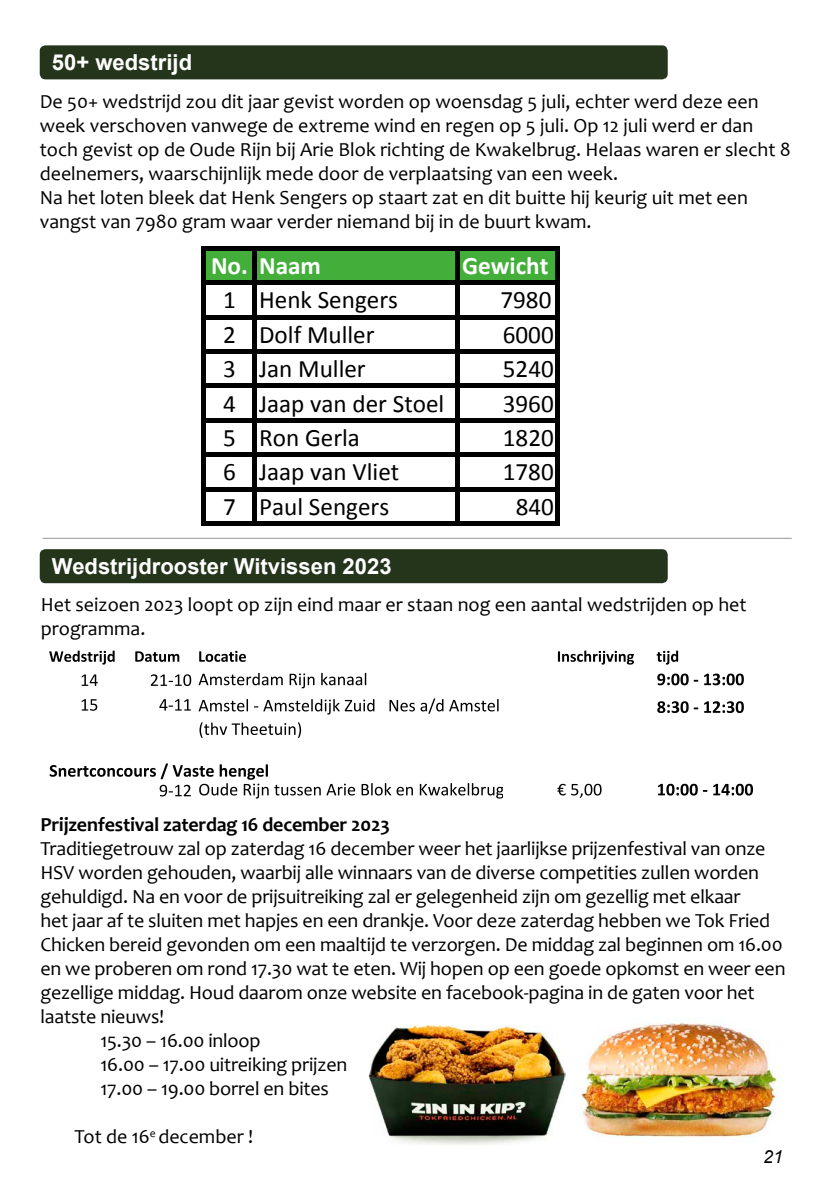
<style>
.page{position:relative;width:840px;height:1191px;background:#fff}
.page>*{position:absolute;margin:0;border:0;box-sizing:border-box;transform-origin:0 0}
.t1{font:25.2px "Calibri";color:#000}
.t2{font:700 25.2px "Calibri";color:#fff}
.t3{font:700 22px "Arial";color:#fff}
.t4{font:20px/24px "Candara";letter-spacing:-.01em;color:#000}
.t5{font:700 20px "Candara";letter-spacing:-.01em;color:#000}
.t6{font:italic 18px "Arial";color:#000}
</style>
<div class="page">
<div style="left:40px;top:45px;width:627px;height:34px;background:#25351c;border-radius:6px"></div>
<div style="left:204px;top:248px;width:353px;height:35px;background:#44ae3b"></div>
<hr style="left:201px;top:246px;width:4px;height:280px;background:#000">
<div style="left:252px;top:250px;width:5px;height:276px;background:#000"></div>
<hr style="left:455px;top:250px;width:4px;height:276px;background:#000">
<hr style="left:555px;top:250px;width:4px;height:276px;background:#000">
<hr style="left:205px;top:246px;width:354px;height:4px;background:#000">
<div style="left:205px;top:280px;width:354px;height:5px;background:#000"></div>
<hr style="left:205px;top:315px;width:354px;height:4px;background:#000">
<hr style="left:205px;top:349px;width:354px;height:4px;background:#000">
<hr style="left:205px;top:384px;width:354px;height:4px;background:#000">
<hr style="left:205px;top:418px;width:354px;height:4px;background:#000">
<div style="left:205px;top:452px;width:354px;height:5px;background:#000"></div>
<hr style="left:205px;top:487px;width:354px;height:4px;background:#000">
<div style="left:205px;top:521px;width:354px;height:5px;background:#000"></div>
<div style="left:40px;top:549px;width:627px;height:34px;background:#25351c;border-radius:6px"></div>
<svg style="left:199px;top:722px;width:102px;height:16px"></svg>
<svg style="left:198px;top:698px;width:300px;height:16px"></svg>
<svg style="left:49px;top:650px;width:197px;height:14px"></svg>
<svg style="left:557px;top:650px;width:120px;height:14px"></svg>
<svg style="left:82px;top:674px;width:109px;height:12px"></svg>
<svg style="left:198px;top:673px;width:168px;height:15px"></svg>
<svg style="left:657px;top:673px;width:86px;height:12px"></svg>
<svg style="left:82px;top:699px;width:109px;height:12px"></svg>
<svg style="left:657px;top:701px;width:86px;height:12px"></svg>
<svg style="left:557px;top:784px;width:44px;height:14px"></svg>
<svg style="left:658px;top:783px;width:94px;height:12px"></svg>
<svg style="left:50px;top:763px;width:452px;height:35px"></svg>
<img style="left:370px;top:1025px;width:193px;height:119px">
<img style="left:574px;top:1017px;width:207px;height:121px">
<hr style="left:43px;top:538px;width:748px;height:1px;background:#97989c">
<p class="t3" style="left:52px;top:48px;width:142px">50+ wedstrijd</p>
<p class="t4" style="left:40px;top:89px;width:752px">De 50+ wedstrijd zou dit jaar gevist worden op woensdag 5 juli, echter werd deze een week verschoven vanwege de extreme wind en regen op 5 juli. Op 12 juli werd er dan toch gevist op de Oude Rijn bij Arie Blok richting de Kwakelbrug. Helaas waren er slecht 8 deelnemers, waarschijnlijk mede door de verplaatsing van een week.<br>Na het loten bleek dat Henk Sengers op staart zat en dit buitte hij keurig uit met een vangst van 7980 gram waar verder niemand bij in de buurt kwam.</p>
<p class="t2" style="left:211px;top:249px;width:111px">No. Naam</p>
<p class="t2" style="left:462px;top:249px;width:88px">Gewicht</p>
<p class="t1" style="left:223px;top:284px;width:176px">1 Henk Sengers</p>
<p class="t1" style="left:500px;top:284px;width:52px">7980</p>
<p class="t1" style="left:223px;top:318px;width:153px">2 Dolf Muller</p>
<p class="t1" style="left:502px;top:318px;width:52px">6000</p>
<p class="t1" style="left:223px;top:353px;width:144px">3 Jan Muller</p>
<p class="t1" style="left:502px;top:353px;width:52px">5240</p>
<p class="t1" style="left:223px;top:387px;width:223px">4 Jaap van der Stoel</p>
<p class="t1" style="left:502px;top:387px;width:52px">3960</p>
<p class="t1" style="left:223px;top:422px;width:138px">5 Ron Gerla</p>
<p class="t1" style="left:502px;top:422px;width:52px">1820</p>
<p class="t1" style="left:223px;top:456px;width:178px">6 Jaap van Vliet</p>
<p class="t1" style="left:502px;top:456px;width:52px">1780</p>
<p class="t1" style="left:223px;top:490px;width:167px">7 Paul Sengers</p>
<p class="t1" style="left:515px;top:490px;width:40px">840</p>
<p class="t3" style="left:52px;top:552px;width:341px">Wedstrijdrooster Witvissen 2023</p>
<p class="t4" style="left:41px;top:592px;width:707px">Het seizoen 2023 loopt op zijn eind maar er staan nog een aantal wedstrijden op het programma.</p>
<p class="t5" style="left:40px;top:812px;width:351px">Prijzenfestival zaterdag 16 december 2023</p>
<p class="t4" style="left:40px;top:836px;width:726px">Traditiegetrouw zal op zaterdag 16 december weer het jaarlijkse prijzenfestival van onze</p>
<p class="t4" style="left:40px;top:860px;width:719px">HSV worden gehouden, waarbij alle winnaars van de diverse competities zullen worden</p>
<p class="t4" style="left:40px;top:884px;width:701px">gehuldigd. Na en voor de prijsuitreiking zal er gelegenheid zijn om gezellig met elkaar</p>
<p class="t4" style="left:40px;top:908px;width:730px">het jaar af te sluiten met hapjes en een drankje. Voor deze zaterdag hebben we Tok Fried</p>
<p class="t4" style="left:40px;top:932px;width:743px">Chicken bereid gevonden om een maaltijd te verzorgen. De middag zal beginnen om 16.00</p>
<p class="t4" style="left:40px;top:956px;width:746px">en we proberen om rond 17.30 wat te eten. Wij hopen op een goede opkomst en weer een</p>
<p class="t4" style="left:40px;top:980px;width:715px">gezellige middag. Houd daarom onze website en facebook-pagina in de gaten voor het</p>
<p class="t4" style="left:40px;top:1004px;width:125px">laatste nieuws!</p>
<p class="t4" style="left:100px;top:1028px;width:162px">15.30 – 16.00 inloop</p>
<p class="t4" style="left:100px;top:1052px;width:248px">16.00 – 17.00 uitreiking prijzen</p>
<p class="t4" style="left:100px;top:1076px;width:230px">17.00 – 19.00 borrel en bites</p>
<p class="t4" style="left:74px;top:1124px;width:180px">Tot de 16<sup>e</sup> december !</p>
<p class="t6" style="left:762px;top:1145px;width:22px">21</p>
</div>
